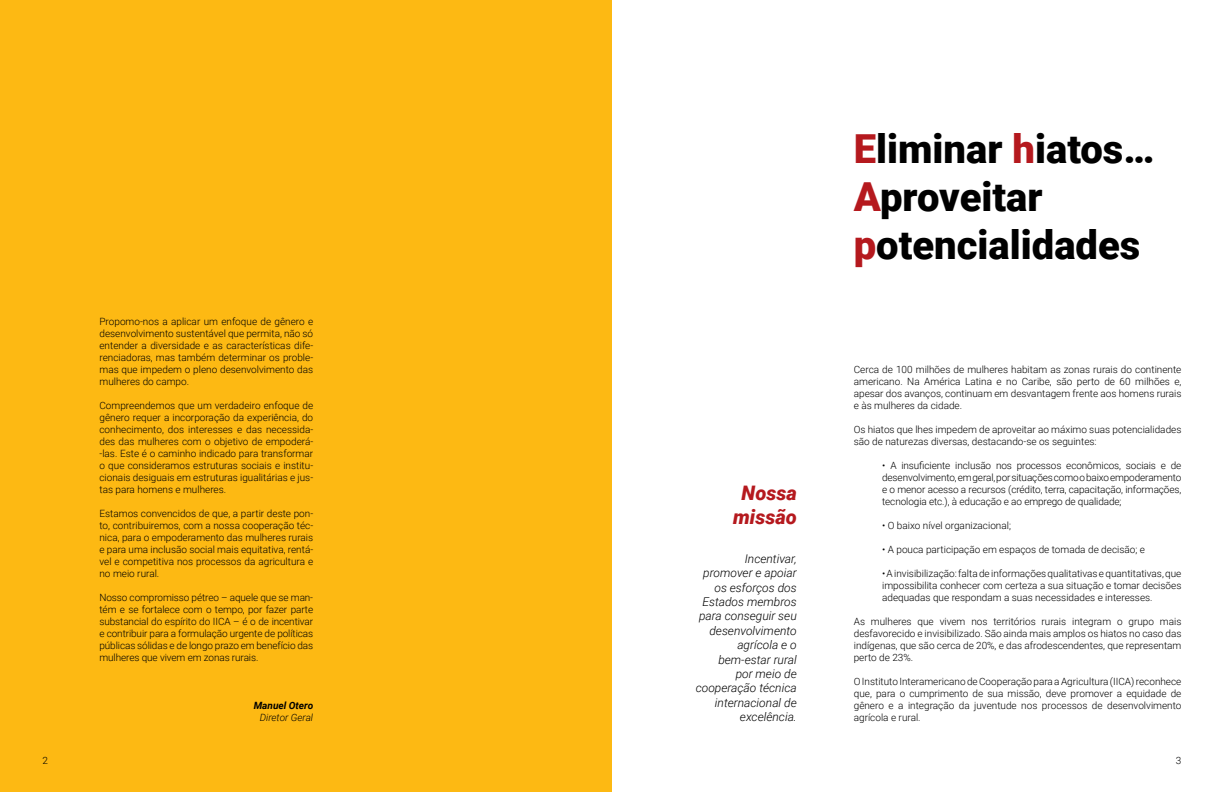
<style>
.page{position:relative;width:1224px;height:792px;background:#fff}
.page>*{position:absolute;margin:0;border:0;box-sizing:border-box;transform-origin:0 0}
.t1{font:900 40px/48px "Roboto";color:#000}
.t2{font:italic 900 20px/24px "Roboto";color:#b5191e;text-align:center}
.t3{font:italic 300 12px/14.4px "Roboto";color:#000;text-align:right}
.t4{font:300 10px/12px "Roboto";color:#000;text-align:justify}
.t5{font:italic 300 10px "Roboto";color:#000}
.t6{font:italic 700 10px "Roboto";color:#000}
.s1{color:#b5191e}
</style>
<div class="page">
<div style="left:0;top:0;width:612px;height:792px;background:#fdb913"></div>
<p class="t4" style="left:99px;top:315px;width:215px">Propomo-nos a aplicar um enfoque de gênero e desenvolvimento sustentável que permita, não só entender a diversidade e as características dife&shy;renciadoras, mas também determinar os proble&shy;mas que impedem o pleno desenvolvimento das mulheres do campo.</p>
<p class="t4" style="left:99px;top:399px;width:215px">Compreendemos que um verdadeiro enfoque de gênero requer a incorporação da experiência, do conhecimento, dos interesses e das necessida&shy;des das mulheres com o objetivo de empoderá--las. Este é o caminho indicado para transformar o que consideramos estruturas sociais e institu&shy;cionais desiguais em estruturas igualitárias e jus&shy;tas para homens e mulheres.</p>
<p class="t4" style="left:99px;top:507px;width:215px">Estamos convencidos de que, a partir deste pon&shy;to, contribuiremos, com a nossa cooperação téc&shy;nica, para o empoderamento das mulheres rurais e para uma inclusão social mais equitativa, rentá&shy;vel e competitiva nos processos da agricultura e no meio rural.</p>
<p class="t4" style="left:99px;top:591px;width:215px">Nosso compromisso pétreo – aquele que se man&shy;tém e se fortalece com o tempo, por fazer parte substancial do espírito do IICA – é o de incentivar e contribuir para a formulação urgente de políticas públicas sólidas e de longo prazo em benefício das mulheres que vivem em zonas rurais.</p>
<p class="t6" style="left:254px;top:699px;width:61px">Manuel Otero</p>
<p class="t5" style="left:260px;top:711px;width:55px">Diretor Geral</p>
<h2 class="t2" style="left:733px;top:480px;width:65px">Nossa missão</h2>
<p class="t3" style="left:696px;top:551px;width:103px">Incentivar, promover e apoiar os esforços dos<br>Estados membros para conseguir seu desenvolvimento agrícola e o bem-estar rural<br>por meio de cooperação técnica internacional de excelência.</p>
<h1 class="t1" style="left:854px;top:124px;width:302px"><span class="s1">E</span>liminar <span class="s1">h</span>iatos…<br><span class="s1">A</span>proveitar <span class="s1">p</span>otencialidades</h1>
<p class="t4" style="left:854px;top:363px;width:329px">Cerca de 100 milhões de mulheres habitam as zonas rurais do continente americano. Na América Latina e no Caribe, são perto de 60 milhões e, apesar dos avanços, continuam em desvantagem frente aos homens rurais e às mulheres da cidade.</p>
<p class="t4" style="left:854px;top:423px;width:329px">Os hiatos que lhes impedem de aproveitar ao máximo suas potencialidades são de naturezas diversas, destacando-se os seguintes:</p>
<p class="t4" style="left:882px;top:459px;width:301px">• A insuficiente inclusão nos processos econômicos, sociais e de desenvolvimento, em geral, por situações como o baixo empoderamento e o menor acesso a recursos (crédito, terra, capacitação, informações, tecnologia etc.), à educação e ao emprego de qualidade;</p>
<p class="t4" style="left:882px;top:519px;width:130px">• O baixo nível organizacional;</p>
<p class="t4" style="left:882px;top:543px;width:264px">• A pouca participação em espaços de tomada de decisão; e</p>
<p class="t4" style="left:882px;top:567px;width:301px">• A invisibilização: falta de informações qualitativas e quantitativas, que impossibilita conhecer com certeza a sua situação e tomar decisões adequadas que respondam a suas necessidades e interesses.</p>
<p class="t4" style="left:854px;top:615px;width:329px">As mulheres que vivem nos territórios rurais integram o grupo mais desfavorecido e invisibilizado. São ainda mais amplos os hiatos no caso das indígenas, que são cerca de 20%, e das afrodescendentes, que representam perto de 23%.</p>
<p class="t4" style="left:854px;top:675px;width:329px">O Instituto Interamericano de Cooperação para a Agricultura (IICA) reconhece que, para o cumprimento de sua missão, deve promover a equidade de gênero e a integração da juventude nos processos de desenvolvimento agrícola e rural.</p>
<p class="t4" style="left:43px;top:754px;width:7px">2</p>
<p class="t4" style="left:1176px;top:754px;width:7px">3</p>
</div>
